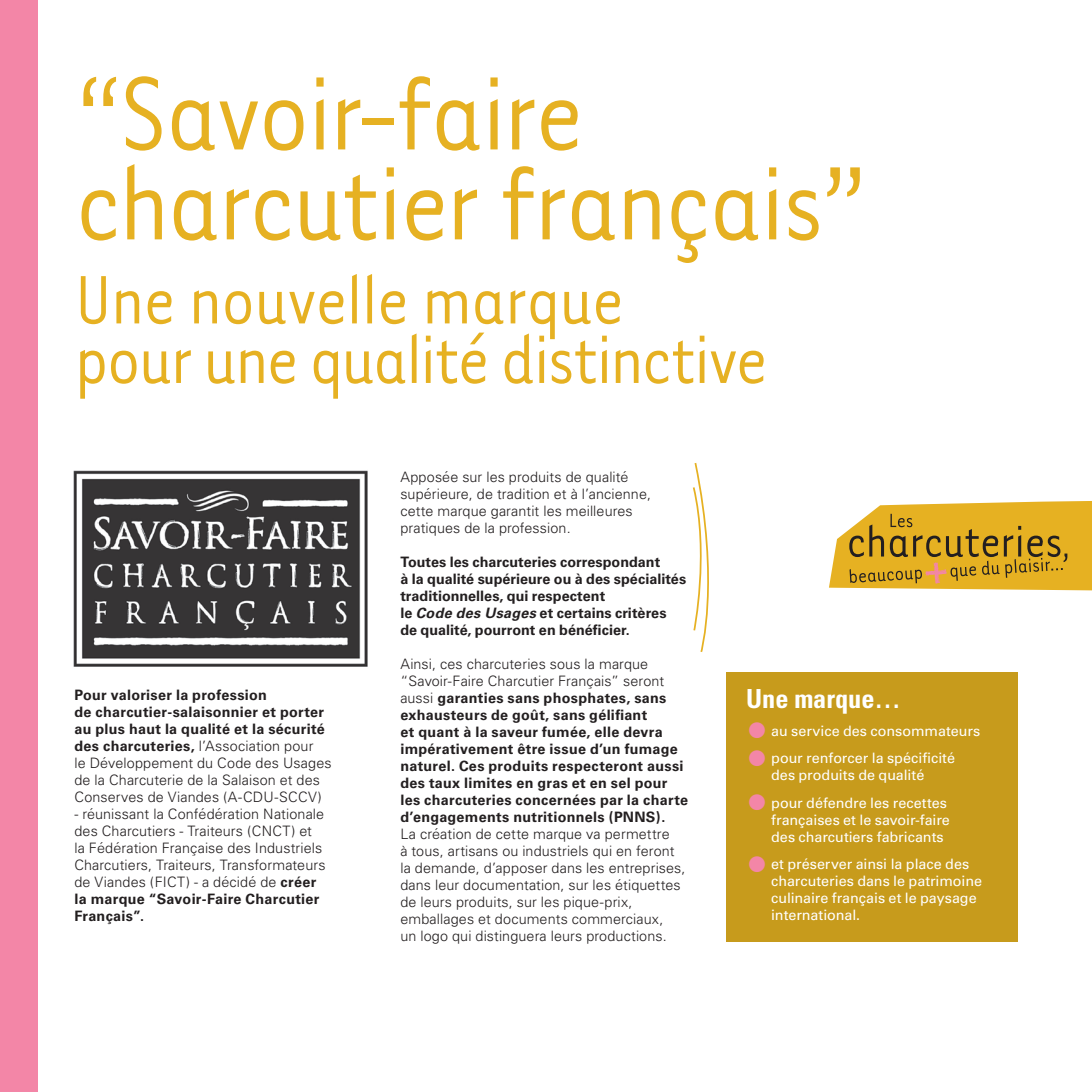
<style>
.page{position:relative;width:1092px;height:1092px;background:#fff}
.page>*{position:absolute;margin:0;border:0;box-sizing:border-box;transform-origin:0 0}
.t1{font:119.88px/90px "Tarzana Narrow";letter-spacing:-.03em;color:#e6b122}
.t2{font:78.75px/59.5px "Tarzana Narrow";letter-spacing:-.035em;color:#e6b122}
.t3{font:700 condensed 26.25px "Univers";color:#fff}
.t4{font:300 14.35px/17px "Univers CE";letter-spacing:.01em;color:#231f20}
.t5{font:700 14.35px/17px "Univers CE";letter-spacing:.015em;color:#231f20}
.t6{font:14.35px/17px "Univers";color:#fff}
.s1{font-weight:700}
.s2{font-style:italic}
.s3{font-weight:300}
.s4{font-family:"Univers CE";font-weight:300;font-size:43.75px;color:#f386a7}
</style>
<div class="page">
<div style="left:0;top:0;width:37px;height:1091px;background:#f386a7"></div>
<svg style="left:829px;top:501px;width:262px;height:89px"></svg>
<div style="left:726px;top:672px;width:291px;height:269px;background:#c79b1c"></div>
<svg style="left:693px;top:463px;width:16px;height:189px"></svg>
<img style="left:73px;top:470px;width:295px;height:197px">
<h1 class="t1" style="left:74px;top:76px;width:795px">“Savoir-faire charcutier français”</h1>
<h2 class="t2" style="left:74px;top:275px;width:694px">Une nouvelle marque<br>pour une qualité distinctive</h2>
<p class="t4" style="left:74px;top:688px;width:259px"><span class="s1">Pour valoriser la profession<br>de charcutier-salaisonnier et porter au plus haut la qualité et la sécurité des charcuteries,</span> l’Association pour<br>le Développement du Code des Usages de la Charcuterie de la Salaison et des Conserves de Viandes (A-CDU-SCCV)</p>
<p class="t4" style="left:74px;top:807px;width:252px">- réunissant la Confédération Nationale des Charcutiers - Traiteurs (CNCT) et la Fédération Française des Industriels Charcutiers, Traiteurs, Transformateurs de Viandes (FICT) - a décidé de <span class="s1">créer la marque “Savoir-Faire Charcutier Français”.</span></p>
<p class="t4" style="left:400px;top:470px;width:252px">Apposée sur les produits de qualité supérieure, de tradition et à l’ancienne, cette marque garantit les meilleures pratiques de la profession.</p>
<p class="t5" style="left:400px;top:555px;width:287px">Toutes les charcuteries correspondant<br>à la qualité supérieure ou à des spécialités traditionnelles, qui respectent<br>le <span class="s2">Code des Usages</span> et certains critères de qualité, pourront en bénéficier.</p>
<p class="t5" style="left:400px;top:657px;width:289px"><span class="s3">Ainsi, ces charcuteries sous la marque “Savoir-Faire Charcutier Français” seront aussi</span> garanties sans phosphates, sans exhausteurs de goût, sans gélifiant<br>et quant à la saveur fumée, elle devra impérativement être issue d’un fumage naturel. Ces produits respecteront aussi des taux limites en gras et en sel pour les charcuteries concernées par la charte d’engagements nutritionnels (PNNS).</p>
<p class="t4" style="left:400px;top:827px;width:287px">La création de cette marque va permettre<br>à tous, artisans ou industriels qui en feront la demande, d’apposer dans les entreprises, dans leur documentation, sur les étiquettes de leurs produits, sur les pique-prix, emballages et documents commerciaux,<br>un logo qui distinguera leurs productions.</p>
<h3 class="t3" style="left:746px;top:689px;width:156px">Une marque…</h3>
<p class="t6" style="left:746px;top:723px;width:235px"><span class="s4">•</span> au service des consommateurs</p>
<p class="t6" style="left:746px;top:751px;width:210px;text-align:center"><span class="s4">•</span> pour renforcer la spécificité des produits de qualité</p>
<p class="t6" style="left:771px;top:795px;width:180px;text-indent:-25px"><span class="s4">•</span> pour défendre les recettes françaises et le savoir-faire des charcutiers fabricants</p>
<p class="t6" style="left:771px;top:856px;width:212px;text-indent:-25px"><span class="s4">•</span> et préserver ainsi la place des charcuteries dans le patrimoine culinaire français et le paysage international.</p>
</div>
